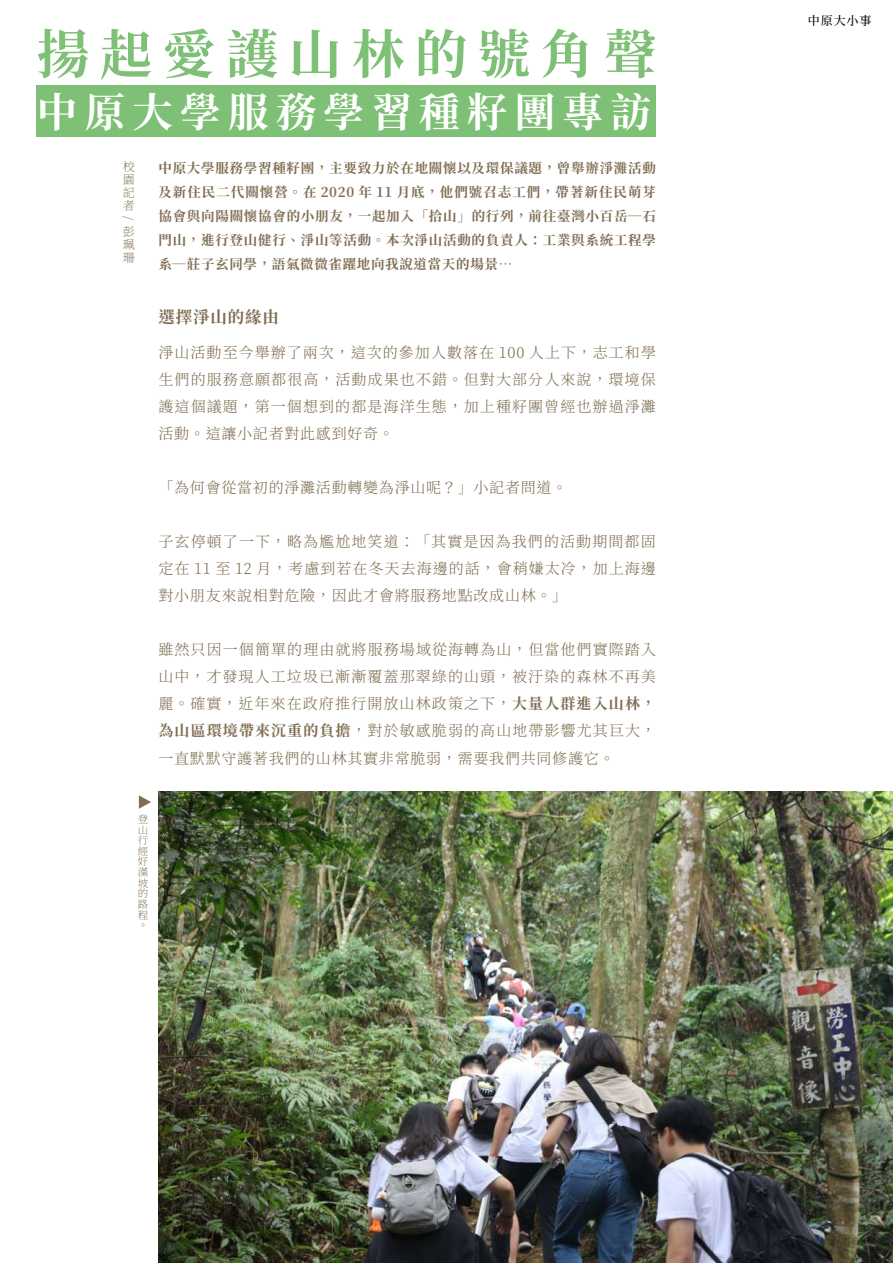
<style>
.page{position:relative;width:893px;height:1263px;background:#fff}
.page>*{position:absolute;margin:0;border:0;box-sizing:border-box;transform-origin:0 0}
.t1{font:700 52.5px "Noto Serif CJ Ktc";letter-spacing:.2em;color:#7ec075}
.t2{font:700 40.5px "Noto Serif CJ Ktc";letter-spacing:.18em;color:#fff}
.t3{font:700 16.5px "Noto Serif CJ Ktc";letter-spacing:.05em;color:#7f6d52}
.t4{font:300 15px/27px "Noto Serif CJ Ktc";letter-spacing:.05em;color:#7f6d52;text-align:justify}
.t5{font:700 13.5px/24px "Noto Serif CJ Ktc";letter-spacing:.055em;color:#7f6d52;text-align:justify}
.t6{font:200 12px/12.9px "Noto Serif CJ Ktc";color:#7f6d52;text-align:justify}
.t7{font:500 12px "Noto Serif CJ Ktc";letter-spacing:.075em;color:#000}
.t8{font:200 10.5px/10.6px "Noto Serif CJ Ktc";color:#7f6d52;text-align:justify}
.s1{font-weight:700}
</style>
<div class="page">
<svg style="left:139px;top:795px;width:12px;height:14px"></svg>
<div style="left:37px;top:86px;width:619px;height:51px;background:#7ec075"></div>
<img style="left:158px;top:791px;width:735px;height:472px">
<h1 class="t1" style="left:37px;top:25px;width:621px">揚起愛護山林的號角聲</h1>
<h2 class="t2" style="left:37px;top:90px;width:615px">中原大學服務學習種籽團專訪</h2>
<p class="t6" style="left:123px;top:161px;width:14px">校園記者</p>
<p class="t6" style="left:135px;top:216px;width:5px;rotate:90deg">/</p>
<p class="t6" style="left:123px;top:225px;width:13px">彭珮珊</p>
<p class="t5" style="left:158px;top:156px;width:499px">中原大學服務學習種籽團，主要致力於在地關懷以及環保議題，曾舉辦淨灘活動及新住民二代關懷營。在 2020 年 11 月底，他們號召志工們，帶著新住民萌芽協會與向陽關懷協會的小朋友，一起加入「拾山」的行列，前往臺灣小百岳─石門山，進行登山健行、淨山等活動。本次淨山活動的負責人：工業與系統工程學系─莊子玄同學，語氣微微雀躍地向我說道當天的場景…</p>
<p class="t3" style="left:158px;top:307px;width:122px">選擇淨山的緣由</p>
<p class="t4" style="left:158px;top:340px;width:499px">淨山活動至今舉辦了兩次，這次的參加人數落在 100 人上下，志工和學生們的服務意願都很高，活動成果也不錯。但對大部分人來說，環境保護這個議題，第一個想到的都是海洋生態，加上種籽團曾經也辦過淨灘活動。這讓小記者對此感到好奇。</p>
<p class="t4" style="left:158px;top:475px;width:410px">「為何會從當初的淨灘活動轉變為淨山呢？」小記者問道。</p>
<p class="t4" style="left:158px;top:529px;width:499px">子玄停頓了一下，略為尷尬地笑道：「其實是因為我們的活動期間都固定在 11 至 12 月，考慮到若在冬天去海邊的話，會稍嫌太冷，加上海邊對小朋友來說相對危險，因此才會將服務地點改成山林。」</p>
<p class="t4" style="left:158px;top:637px;width:499px">雖然只因一個簡單的理由就將服務場域從海轉為山，但當他們實際踏入山中，才發現人工垃圾已漸漸覆蓋那翠綠的山頭，被汙染的森林不再美麗。確實，近年來在政府推行開放山林政策之下，<span class="s1">大量人群進入山林，為山區環境帶來沉重的負擔</span>，對於敏感脆弱的高山地帶影響尤其巨大，一直默默守護著我們的山林其實非常脆弱，需要我們共同修護它。</p>
<p class="t8" style="left:138px;top:814px;width:12px">登山行經好漢坡的路程。</p>
<p class="t7" style="left:808px;top:14px;width:65px">中原大小事</p>
</div>
